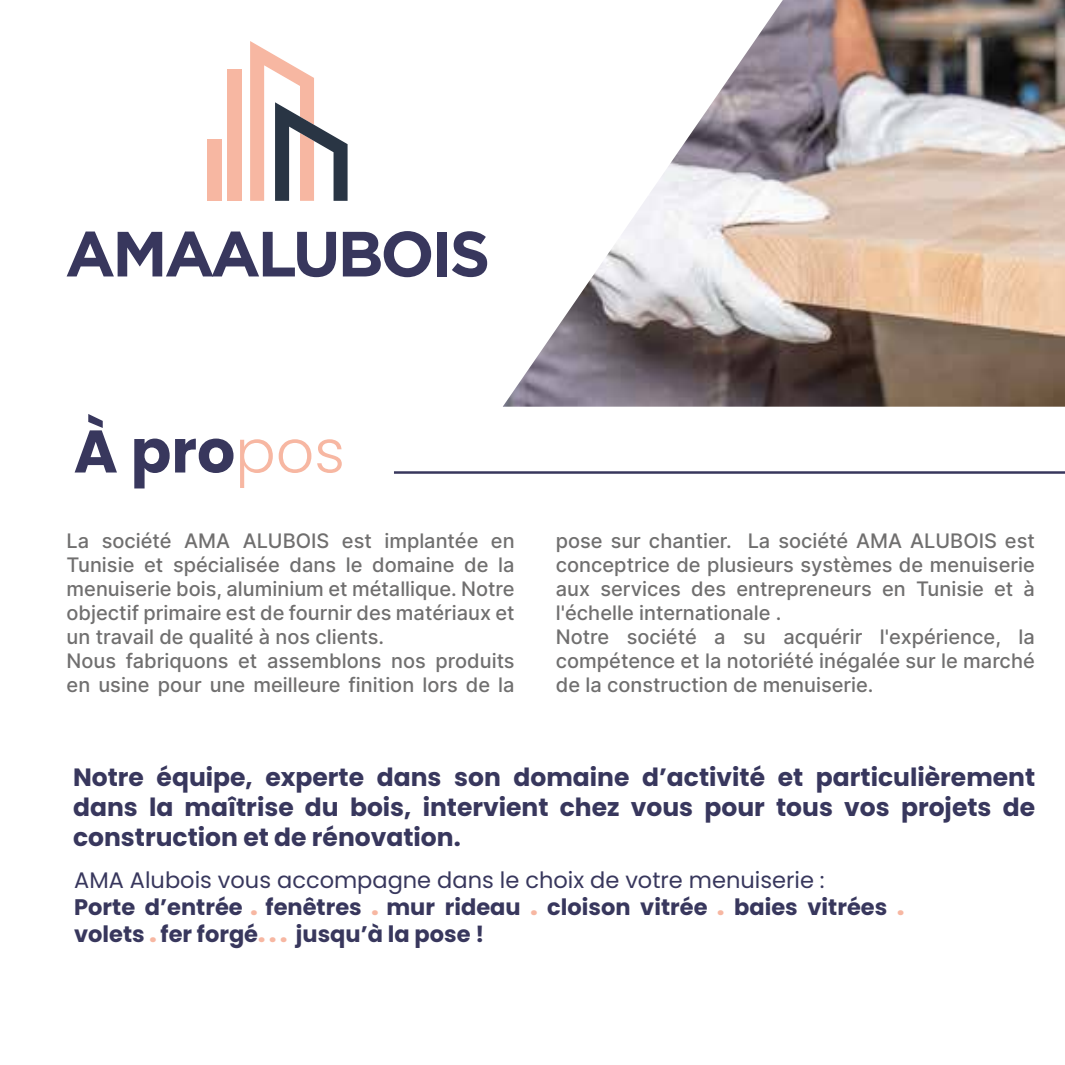
<style>
.page{position:relative;width:1065px;height:1065px;background:#fff}
.page>*{position:absolute;margin:0;border:0;box-sizing:border-box;transform-origin:0 0}
.t1{font:700 60px "Poppins";color:#38375d}
.t2{font:700 25px/30px "Poppins";color:#38375d;text-align:justify}
.t3{font:700 22.5px/27px "Poppins";color:#38375d}
.t4{font:500 20px/24px "Inter";color:#706f6f}
.s1{font-weight:300;color:#f7b7a2}
.s2{font-weight:400}
.s3{font-weight:900;color:#f7b7a2}
</style>
<div class="page">
<img style="left:738px;top:0;width:327px;height:65px">
<svg style="left:394px;top:65px;width:671px;height:409px"></svg>
<div style="left:207px;top:139px;width:14px;height:62px;background:#f7b7a2"></div>
<div style="left:227px;top:69px;width:14px;height:132px;background:#f7b7a2"></div>
<svg style="left:250px;top:41px;width:97px;height:160px"></svg>
<svg style="left:67px;top:231px;width:269px;height:46px"></svg>
<svg style="left:343px;top:231px;width:88px;height:46px"></svg>
<div style="left:437px;top:232px;width:10px;height:44px;background:#38375d"></div>
<svg style="left:452px;top:231px;width:35px;height:46px"></svg>
<h1 class="t1" style="left:74px;top:417px;width:273px">À pro<span class="s1">pos</span></h1>
<p class="t4" style="left:67px;top:528px;width:449px">La société AMA ALUBOIS est implantée en Tunisie et spécialisée dans le domaine de la menuiserie bois, aluminium et métallique. Notre objectif primaire est de fournir des matériaux et un travail de qualité à nos clients.<br>Nous fabriquons et assemblons nos produits en usine pour une meilleure finition lors de la</p>
<p class="t4" style="left:556px;top:528px;width:480px">pose sur chantier. La société AMA ALUBOIS est conceptrice de plusieurs systèmes de menuiserie aux services des entrepreneurs en Tunisie et à l'échelle internationale .<br>Notre société a su acquérir l'expérience, la compétence et la notoriété inégalée sur le marché de la construction de menuiserie.</p>
<p class="t2" style="left:73px;top:762px;width:963px">Notre équipe, experte dans son domaine d’activité et particulièrement dans la maîtrise du bois, intervient chez vous pour tous vos projets de construction et de rénovation.</p>
<p class="t3" style="left:74px;top:867px;width:831px"><span class="s2">AMA Alubois vous accompagne dans le choix de votre menuiserie :<br></span>Porte d’entrée <span class="s3">.</span> fenêtres <span class="s3">.</span> mur rideau <span class="s3">.</span> cloison vitrée <span class="s3">.</span> baies vitrées <span class="s3">. </span>volets <span class="s3">.</span> fer forgé<span class="s3">. . .</span> jusqu’à la pose !</p>
</div>
